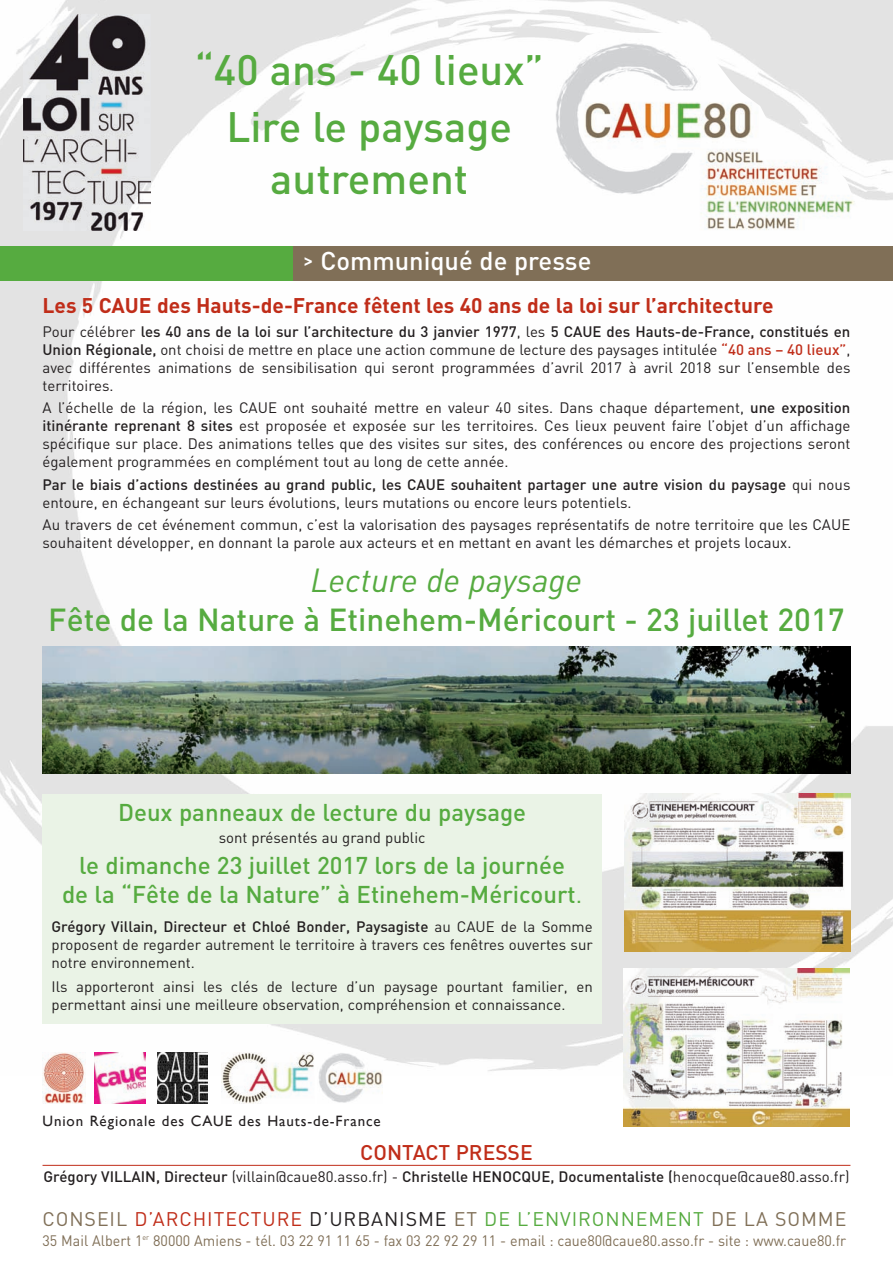
<style>
.page{position:relative;width:893px;height:1263px;background:#fff}
.page>*{position:absolute;margin:0;border:0;box-sizing:border-box;transform-origin:0 0}
.t1{font:500 42px/56.2px "DIN";color:#56ab40;text-align:center}
.t2{font:italic 33px "DIN";color:#56ab40}
.t3{font:500 31.5px "DIN";color:#56ab40}
.t4{font:500 25.5px "DIN";color:#fff}
.t5{font:500 24px/28.8px "DIN";color:#56ab40;text-align:center}
.t6{font:700 21px "DIN";color:#c02d19}
.t7{font:500 21px "DIN";color:#c02d19}
.t8{font:19.5px "DIN";letter-spacing:.045em;color:#806f57}
.t9{font:15px/18px "DIN";color:#231f20;text-align:justify}
.t10{font:500 15px/18px "DIN";color:#231f20}
.t11{font:15px "DIN";color:#806f57;scale:.95 1}
.t12{font:15px "Gill Sans";letter-spacing:.06em;color:#231f20}
.s1{font-size:19.5px}
.s2{font-weight:500}
.s3{font-weight:500;color:#c02d19}
.s4{font-weight:400}
.s5{color:#c02d19}
.s6{color:#231f20}
.s7{color:#56ab40}
</style>
<div class="page">
<img style="left:0;top:0;width:893px;height:1076px">
<div style="left:0;top:246px;width:98px;height:34px;background:#56ab40"></div>
<div style="left:98px;top:246px;width:98px;height:34px;background:#56ab40"></div>
<div style="left:196px;top:246px;width:97px;height:34px;background:#56ab40"></div>
<div style="left:293px;top:246px;width:600px;height:34px;background:#806f57"></div>
<div style="left:43px;top:794px;width:559px;height:230px;background:#eaf3e6"></div>
<img style="left:551px;top:34px;width:314px;height:203px">
<hr style="left:43px;top:1165px;width:807px;height:1px;background:#c02d19">
<img style="left:43px;top:646px;width:807px;height:128px">
<img style="left:24px;top:15px;width:127px;height:215px">
<img style="left:43px;top:1052px;width:42px;height:51px">
<img style="left:94px;top:1052px;width:51px;height:51px">
<img style="left:158px;top:1052px;width:50px;height:51px">
<img style="left:221px;top:1052px;width:93px;height:51px">
<svg style="left:317px;top:1046px;width:66px;height:2px"></svg>
<img style="left:317px;top:1048px;width:66px;height:55px">
<img style="left:625px;top:794px;width:225px;height:157px">
<img style="left:624px;top:968px;width:225px;height:158px">
<h1 class="t1" style="left:195px;top:41px;width:351px">“40 ans - 40 lieux”<br>Lire le paysage</h1>
<h1 class="t1" style="left:270px;top:149px;width:199px">autrement</h1>
<h3 class="t4" style="left:303px;top:245px;width:290px"><span class="s1">&gt;</span> Communiqué de presse</h3>
<h3 class="t6" style="left:43px;top:293px;width:733px">Les 5 CAUE des Hauts-de-France fêtent les 40 ans de la loi sur l’architecture</h3>
<p class="t9" style="left:43px;top:322px;width:809px">Pour célébrer <span class="s2">les 40 ans de la loi sur l’architecture du 3 janvier 1977</span>, les <span class="s2">5 CAUE des Hauts-de-France, constitués en Union Régionale,</span> ont choisi de mettre en place une action commune de lecture des paysages intitulée <span class="s3">“40 ans – 40 lieux”</span>, avec différentes animations de sensibilisation qui seront programmées d’avril 2017 à avril 2018 sur l’ensemble des territoires.</p>
<p class="t9" style="left:43px;top:398px;width:809px">A l’échelle de la région, les CAUE ont souhaité mettre en valeur 40 sites. Dans chaque département, <span class="s2">une exposition itinérante reprenant 8 sites</span> est proposée et exposée sur les territoires. Ces lieux peuvent faire l’objet d’un affichage spécifique sur place. Des animations telles que des visites sur sites, des conférences ou encore des projections seront également programmées en complément tout au long de cette année.</p>
<p class="t10" style="left:43px;top:475px;width:809px">Par le biais d’actions destinées au grand public, les CAUE souhaitent partager une autre vision du paysage <span class="s4">qui nous entoure, en échangeant sur leurs évolutions, leurs mutations ou encore leurs potentiels.</span></p>
<p class="t9" style="left:43px;top:515px;width:809px">Au travers de cet événement commun, c’est la valorisation des paysages représentatifs de notre territoire que les CAUE souhaitent développer, en donnant la parole aux acteurs et en mettant en avant les démarches et projets locaux.</p>
<h2 class="t2" style="left:311px;top:560px;width:273px">Lecture de paysage</h2>
<h3 class="t3" style="left:48px;top:601px;width:798px">Fête de la Nature à Etinehem-Méricourt - 23 juillet 2017</h3>
<h3 class="t5" style="left:118px;top:797px;width:410px">Deux panneaux de lecture du paysage</h3>
<p class="t9" style="left:219px;top:828px;width:208px">sont présentés au grand public</p>
<h3 class="t5" style="left:62px;top:851px;width:522px">le dimanche 23 juillet 2017 lors de la journée<br>de la “Fête de la Nature” à Etinehem-Méricourt<span class="s4">.</span></h3>
<p class="t9" style="left:52px;top:917px;width:543px"><span class="s2">Grégory Villain, Directeur et Chloé Bonder, Paysagiste</span> au CAUE de la Somme proposent de regarder autrement le territoire à travers ces fenêtres ouvertes sur notre environnement.</p>
<p class="t9" style="left:52px;top:977px;width:543px">Ils apporteront ainsi les clés de lecture d’un paysage pourtant familier, en permettant ainsi une meilleure observation, compréhension et connaissance.</p>
<p class="t12" style="left:43px;top:1112px;width:340px">Union Régionale des CAUE des Hauts-de-France</p>
<h3 class="t7" style="left:360px;top:1140px;width:174px">CONTACT PRESSE</h3>
<p class="t10" style="left:44px;top:1167px;width:807px">Grégory VILLAIN, Directeur <span class="s4">(villain@caue80.asso.fr) -</span> Christelle HENOCQUE, Documentaliste (<span class="s4">henocque@caue80.asso.fr)</span></p>
<h3 class="t8" style="left:43px;top:1207px;width:805px">CONSEIL <span class="s5">D’ARCHITECTURE</span> <span class="s6">D’URBANISME</span> ET <span class="s7">DE L’ENVIRONNEMENT</span> DE LA SOMME</h3>
<p class="t11" style="left:43px;top:1231px;width:847px">35 Mail Albert 1<sup>er</sup> 80000 Amiens - tél. 03 22 91 11 65 - fax 03 22 92 29 11 - email : caue80@caue80.asso.fr - site : www.caue80.fr</p>
</div>
